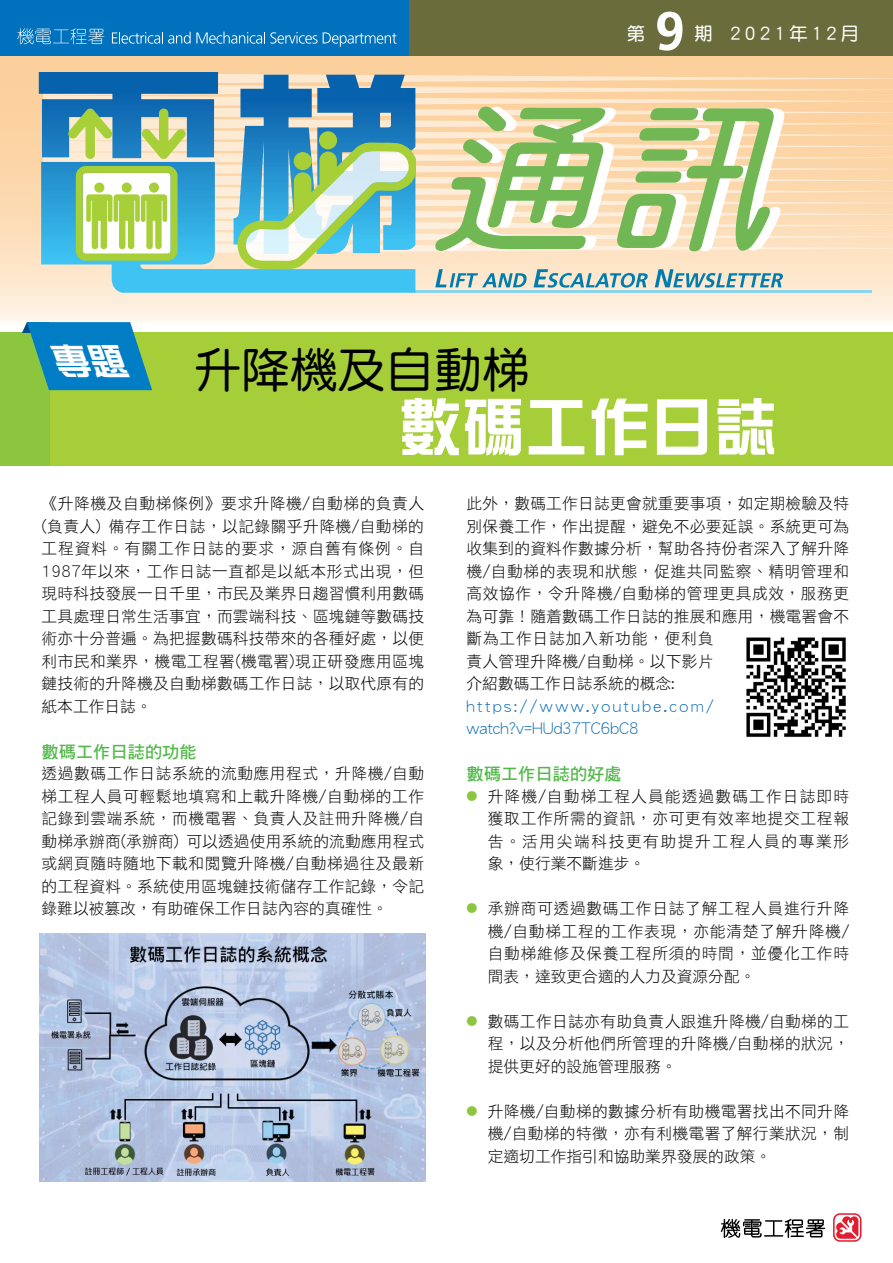
<style>
.page{position:relative;width:893px;height:1263px;background:#fff}
.page>*{position:absolute;margin:0;border:0;box-sizing:border-box;transform-origin:0 0}
.t1{font:63px "DF Zong Yi HK W7";color:#fff}
.t2{font:700 54px "Frutiger";color:#fff}
.t3{font:48px "DF Yuan HK W5";color:#000}
.t4{font:italic 36px "DF Zong Yi HK W7";color:#fff}
.t5{font:18px "DF Yuan HK W7";letter-spacing:.22em;color:#fff}
.t6{font:17.25px "DF Hei HK W7";color:#51b848}
.t7{font:15.75px/22.5px "DF Hei HK W3";letter-spacing:.015em;color:#000;text-align:justify}
.s1{color:#0066b3}
.s2{font-size:10.95px;color:#8cc63f}
</style>
<div class="page">
<svg style="left:0;top:55px;width:893px;height:268px"></svg>
<hr style="left:414px;top:291px;width:457px;height:2px;background:#8fd4ed">
<svg style="left:39px;top:72px;width:376px;height:221px"></svg>
<svg style="left:43px;top:73px;width:850px;height:215px"></svg>
<div style="left:294px;top:152px;width:18px;height:18px;background:#a7cf38;border-radius:50%"></div>
<div style="left:404px;top:0;width:489px;height:55px;background:#6a6c3b"></div>
<div style="left:0;top:0;width:408px;height:55px;background:#0071bc"></div>
<svg style="left:17px;top:28px;width:87px;height:16px"></svg>
<svg style="left:112px;top:32px;width:285px;height:15px"></svg>
<div style="left:1px;top:333px;width:892px;height:133px;background:#a6ce38"></div>
<div style="left:0;top:333px;width:49px;height:133px;background:#8cc63f"></div>
<svg style="left:721px;top:1219px;width:104px;height:19px"></svg>
<svg style="left:833px;top:1213px;width:28px;height:29px"></svg>
<svg style="left:22px;top:322px;width:130px;height:68px"></svg>
<img style="left:40px;top:933px;width:385px;height:248px">
<img style="left:746px;top:637px;width:100px;height:100px">
<p class="t2" style="left:655px;top:-1px;width:32px">9</p>
<p class="t5" style="left:627px;top:23px;width:19px">第</p>
<p class="t5" style="left:694px;top:23px;width:19px">期</p>
<p class="t5" style="left:730px;top:23px;width:130px">2021年12月</p>
<p class="t4" style="left:58px;top:342px;width:87px">專題</p>
<p class="t3" style="left:194px;top:344px;width:337px">升降機及自動梯</p>
<p class="t1" style="left:399px;top:393px;width:379px">數碼工作日誌</p>
<p class="t7" style="left:42px;top:492px;width:384px">《升降機及自動梯條例》要求升降機/自動梯的負責人(負責人) 備存工作日誌，以記錄關乎升降機/自動梯的工程資料。有關工作日誌的要求，源自舊有條例。自1987年以來，工作日誌一直都是以紙本形式出現，但現時科技發展一日千里，市民及業界日趨習慣利用數碼工具處理日常生活事宜，而雲端科技、區塊鏈等數碼技術亦十分普遍。為把握數碼科技帶來的各種好處，以便利市民和業界，機電工程署(機電署)現正研發應用區塊鏈技術的升降機及自動梯數碼工作日誌，以取代原有的紙本工作日誌。</p>
<p class="t6" style="left:42px;top:742px;width:157px">數碼工作日誌的功能</p>
<p class="t7" style="left:42px;top:762px;width:384px">透過數碼工作日誌系統的流動應用程式，升降機/自動梯工程人員可輕鬆地填寫和上載升降機/自動梯的工作記錄到雲端系統，而機電署、負責人及註冊升降機/自動梯承辦商(承辦商) 可以透過使用系統的流動應用程式或網頁隨時隨地下載和閱覽升降機/自動梯過往及最新的工程資料。系統使用區塊鏈技術儲存工作記錄，令記錄難以被篡改，有助確保工作日誌內容的真確性。</p>
<p class="t7" style="left:466px;top:492px;width:384px;text-align:left">此外，數碼工作日誌更會就重要事項，如定期檢驗及特別保養工作，作出提醒，避免不必要延誤。系統更可為收集到的資料作數據分析，幫助各持份者深入了解升降機/自動梯的表現和狀態，促進共同監察、精明管理和高效協作，令升降機/自動梯的管理更具成效，服務更為可靠！隨着數碼工作日誌的推展和應用，機電署會不斷為工作日誌加入新功能，便利負<br>責人管理升降機/自動梯。以下影片<br>介紹數碼工作日誌系統的概念: <span class="s1">https://www.youtube.com/ watch?v=HUd37TC6bC8</span></p>
<p class="t6" style="left:466px;top:765px;width:157px">數碼工作日誌的好處</p>
<p class="t7" style="left:488px;top:784px;width:363px;text-indent:-21px"><span class="s2">●</span> 升降機/自動梯工程人員能透過數碼工作日誌即時獲取工作所需的資訊，亦可更有效率地提交工程報告。活用尖端科技更有助提升工程人員的專業形象，使行業不斷進步。</p>
<p class="t7" style="left:488px;top:897px;width:363px;text-indent:-21px"><span class="s2">●</span> 承辦商可透過數碼工作日誌了解工程人員進行升降機/自動梯工程的工作表現，亦能清楚了解升降機/自動梯維修及保養工程所須的時間，並優化工作時間表，達致更合適的人力及資源分配。</p>
<p class="t7" style="left:488px;top:1009px;width:363px;text-indent:-21px"><span class="s2">●</span> 數碼工作日誌亦有助負責人跟進升降機/自動梯的工程，以及分析他們所管理的升降機/自動梯的狀況，提供更好的設施管理服務。</p>
<p class="t7" style="left:488px;top:1099px;width:363px;text-indent:-21px"><span class="s2">●</span> 升降機/自動梯的數據分析有助機電署找出不同升降機/自動梯的特徵，亦有利機電署了解行業狀況，制定適切工作指引和協助業界發展的政策。</p>
</div>
